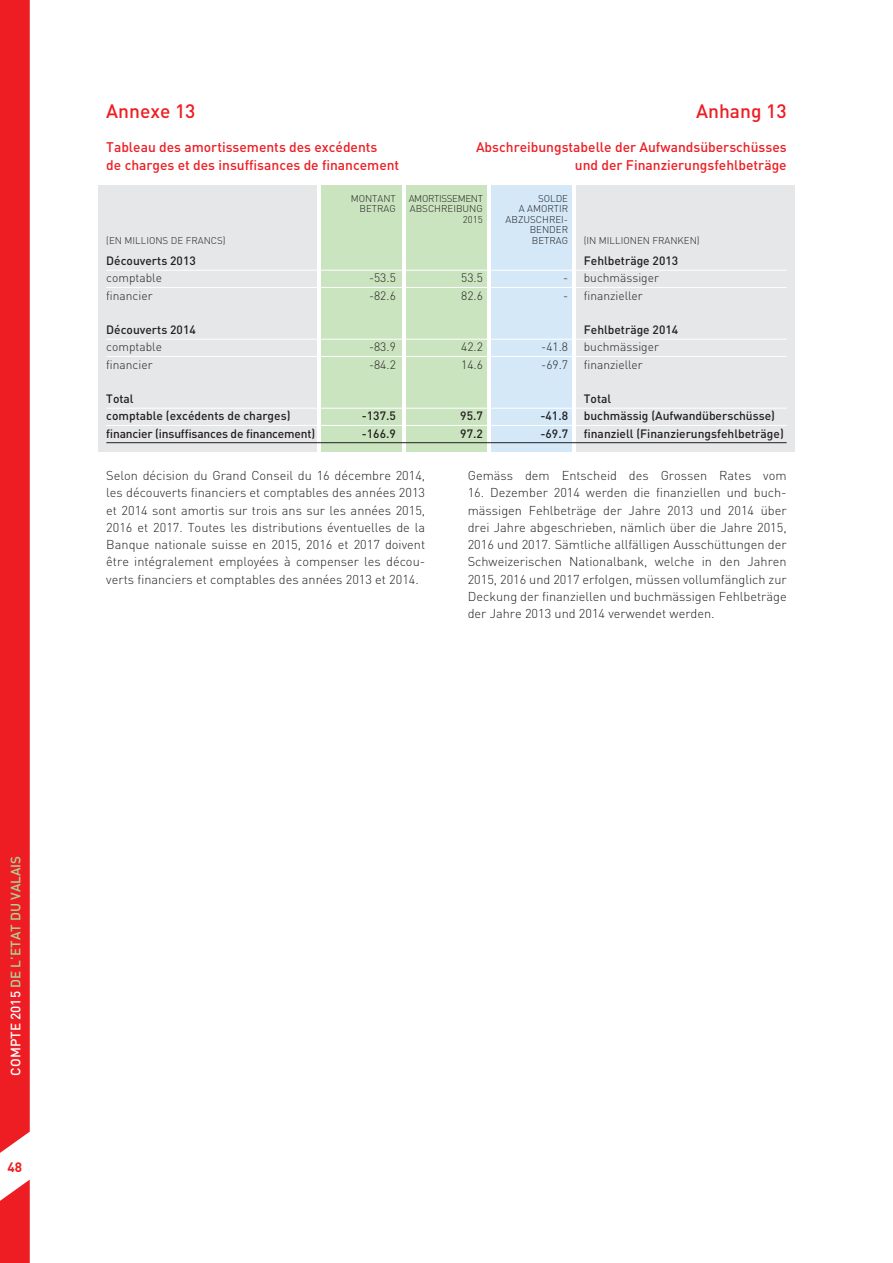
<style>
.page{position:relative;width:893px;height:1263px;background:#fff}
.page>*{position:absolute;margin:0;border:0;box-sizing:border-box;transform-origin:0 0}
.t1{font:500 19.2px "DIN";color:#ee1d23}
.t2{font:500 13.8px/17.2px "DIN";color:#ee1d23}
.t3{font:500 13.5px "DIN";color:#aad59b}
.t4{font:700 13.5px "DIN";color:#ee1d23}
.t5{font:300 12.75px/17.2px "DIN";color:#231f20;text-align:justify}
.t6{font:500 12px "DIN";color:#231f20}
.t7{font:300 12px "DIN";color:#231f20}
.t8{font:300 9.75px "DIN";color:#231f20}
.s1{color:#fff}
</style>
<div class="page">
<svg style="left:0;top:1179px;width:30px;height:84px;background:#f03c41"></svg>
<div style="left:0;top:0;width:30px;height:1153px;background:#ee1d23"></div>
<div style="left:576px;top:185px;width:219px;height:267px;background:#e6e7e9"></div>
<div style="left:98px;top:185px;width:219px;height:267px;background:#e6e7e9"></div>
<div style="left:321px;top:185px;width:81px;height:267px;background:#cae4c0"></div>
<div style="left:406px;top:185px;width:81px;height:267px;background:#cae4c0"></div>
<div style="left:491px;top:185px;width:81px;height:267px;background:#d4e8f7"></div>
<hr style="left:106px;top:270px;width:681px;height:1px;background:#fff">
<hr style="left:106px;top:287px;width:681px;height:1px;background:#fff">
<hr style="left:106px;top:339px;width:681px;height:1px;background:#fff">
<hr style="left:106px;top:356px;width:681px;height:1px;background:#fff">
<hr style="left:106px;top:408px;width:681px;height:1px;background:#fff">
<hr style="left:106px;top:425px;width:681px;height:1px;background:#fff">
<hr style="left:106px;top:442px;width:681px;height:1px;background:#231f20">
<h1 class="t1" style="left:106px;top:99px;width:91px">Annexe 13</h1>
<h1 class="t1" style="left:696px;top:99px;width:92px">Anhang 13</h1>
<p class="t2" style="left:106px;top:138px;width:295px">Tableau des amortissements des excédents<br>de charges et des insuffisances de financement</p>
<p class="t2" style="left:476px;top:138px;width:312px;text-align:right">Abschreibungstabelle der Aufwandsüberschüsses und der Finanzierungsfehlbeträge</p>
<p class="t8" style="left:351px;top:192px;width:7px">montant</p>
<p class="t8" style="left:409px;top:192px;width:13px">Amortissement</p>
<p class="t8" style="left:538px;top:192px;width:13px">Solde</p>
<p class="t8" style="left:360px;top:203px;width:6px">betrag</p>
<p class="t8" style="left:410px;top:203px;width:13px">Abschreibung</p>
<p class="t8" style="left:483px;top:203px;width:22px">a</p>
<p class="t8" style="left:527px;top:203px;width:7px">amortir</p>
<p class="t8" style="left:463px;top:213px;width:22px">2015</p>
<p class="t8" style="left:506px;top:213px;width:13px">Abzuschrei</p>
<p class="t8" style="left:564px;top:213px;width:6px">-</p>
<p class="t8" style="left:483px;top:224px;width:10px">bender</p>
<p class="t8" style="left:106px;top:234px;width:25px">(en millions</p>
<p class="t8" style="left:171px;top:234px;width:22px">de francs</p>
<p class="t8" style="left:223px;top:234px;width:4px">)</p>
<p class="t8" style="left:483px;top:234px;width:10px">betrag</p>
<p class="t8" style="left:584px;top:234px;width:30px">(in Millionen</p>
<p class="t8" style="left:652px;top:234px;width:13px">Franken</p>
<p class="t8" style="left:697px;top:234px;width:4px">)</p>
<p class="t6" style="left:106px;top:253px;width:91px">Découverts 2013</p>
<p class="t6" style="left:584px;top:253px;width:96px">Fehlbeträge 2013</p>
<p class="t7" style="left:106px;top:271px;width:57px">comptable</p>
<p class="t7" style="left:369px;top:271px;width:28px">-53.5</p>
<p class="t7" style="left:461px;top:271px;width:23px">53.5</p>
<p class="t7" style="left:563px;top:271px;width:97px">- buchmässiger</p>
<p class="t7" style="left:106px;top:288px;width:48px">financier</p>
<p class="t7" style="left:369px;top:288px;width:28px">-82.6</p>
<p class="t7" style="left:461px;top:288px;width:23px">82.6</p>
<p class="t7" style="left:563px;top:288px;width:81px">- finanzieller</p>
<p class="t6" style="left:106px;top:322px;width:91px">Découverts 2014</p>
<p class="t6" style="left:584px;top:322px;width:96px">Fehlbeträge 2014</p>
<p class="t7" style="left:106px;top:340px;width:57px">comptable</p>
<p class="t7" style="left:369px;top:340px;width:28px">-83.9</p>
<p class="t7" style="left:461px;top:340px;width:23px">42.2</p>
<p class="t7" style="left:541px;top:340px;width:28px">-41.8</p>
<p class="t7" style="left:584px;top:340px;width:77px">buchmässiger</p>
<p class="t7" style="left:106px;top:357px;width:48px">financier</p>
<p class="t7" style="left:369px;top:357px;width:28px">-84.2</p>
<p class="t7" style="left:461px;top:357px;width:23px">14.6</p>
<p class="t7" style="left:541px;top:357px;width:28px">-69.7</p>
<p class="t7" style="left:584px;top:357px;width:60px">finanzieller</p>
<p class="t6" style="left:106px;top:391px;width:29px">Total</p>
<p class="t6" style="left:584px;top:391px;width:29px">Total</p>
<p class="t6" style="left:106px;top:408px;width:186px">comptable (excédents de charges)</p>
<p class="t6" style="left:362px;top:408px;width:36px">-137.5</p>
<p class="t6" style="left:460px;top:408px;width:24px">95.7</p>
<p class="t6" style="left:540px;top:408px;width:29px">-41.8</p>
<p class="t6" style="left:584px;top:408px;width:193px">buchmässig (Aufwandüberschüsse)</p>
<p class="t6" style="left:106px;top:426px;width:210px">financier (insuffisances de financement)</p>
<p class="t6" style="left:362px;top:426px;width:36px">-166.9</p>
<p class="t6" style="left:460px;top:426px;width:24px">97.2</p>
<p class="t6" style="left:540px;top:426px;width:29px">-69.7</p>
<p class="t6" style="left:584px;top:426px;width:201px">finanziell (Finanzierungsfehlbeträge)</p>
<p class="t5" style="left:106px;top:467px;width:320px">Selon décision du Grand Conseil du 16 décembre 2014, les découverts financiers et comptables des années 2013 et 2014 sont amortis sur trois ans sur les années 2015, 2016 et 2017. Toutes les distributions éventuelles de la Banque nationale suisse en 2015, 2016 et 2017 doivent être intégralement employées à compenser les décou&shy;verts financiers et comptables des années 2013 et 2014.</p>
<p class="t5" style="left:468px;top:467px;width:320px">Gemäss dem Entscheid des Grossen Rates vom</p>
<p class="t5" style="left:468px;top:484px;width:320px">16. Dezember 2014 werden die finanziellen und buch&shy;mässigen Fehlbeträge der Jahre 2013 und 2014 über drei Jahre abgeschrieben, nämlich über die Jahre 2015, 2016 und 2017. Sämtliche allfälligen Ausschüttungen der Schweizerischen Nationalbank, welche in den Jahren 2015, 2016 und 2017 erfolgen, müssen vollumfänglich zur Deckung der finanziellen und buchmässigen Fehlbeträge der Jahre 2013 und 2014 verwendet werden.</p>
<p class="t3" style="left:7px;top:1075px;width:221px;rotate:-90deg"><span class="s1">Compte 2015</span> de l’Etat du Valais</p>
<p class="t4" style="left:8px;top:1158px;width:16px">48</p>
</div>
